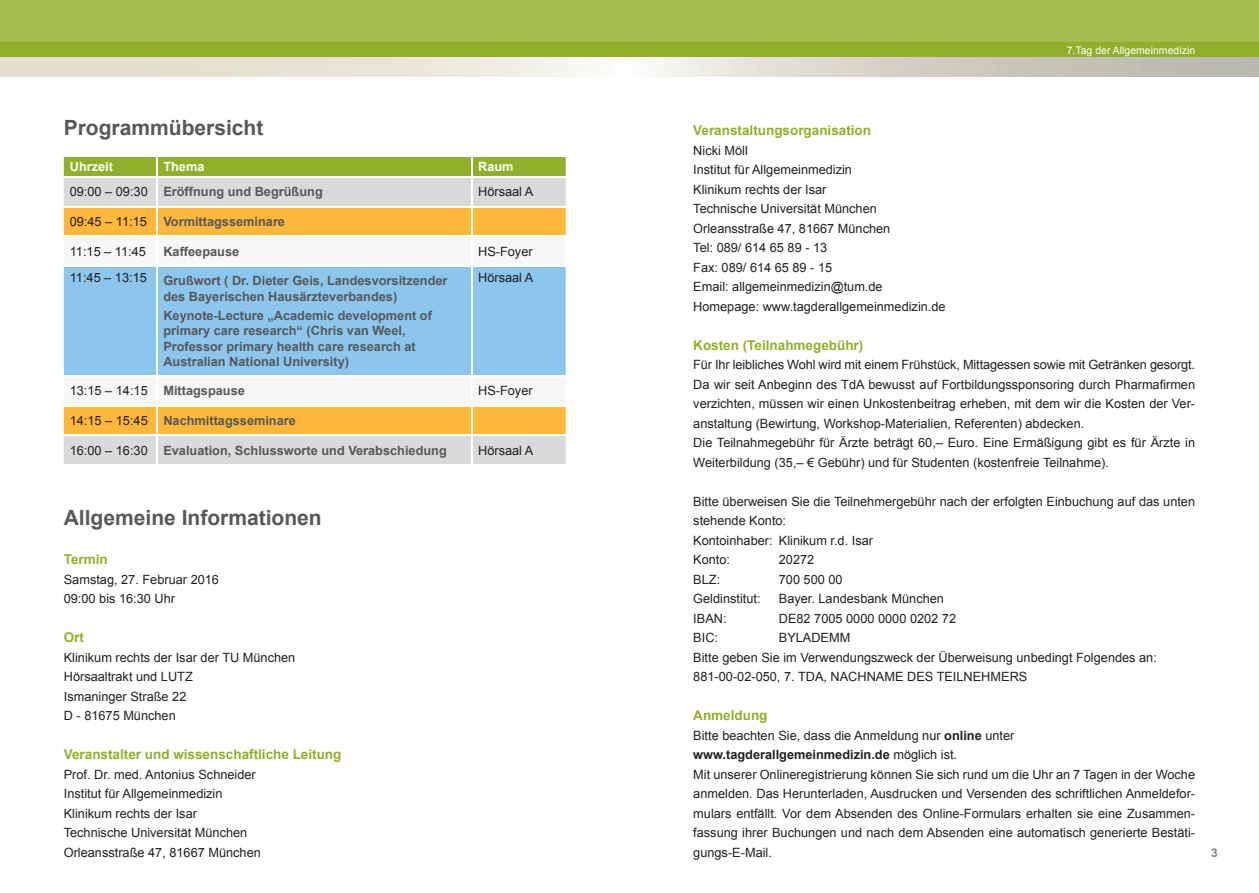
<style>
.page{position:relative;width:1259px;height:893px;background:#fff}
.page>*{position:absolute;margin:0;border:0;box-sizing:border-box;transform-origin:0 0}
.t1{font:700 21px "Arial";color:#57585a}
.t2{font:700 13.5px "Arial";color:#92af2a}
.t3{font:12.75px/19.5px "Arial";color:#231f20}
.t4{font:700 12.75px/15.3px "Arial";color:#57585a}
.t5{font:700 12.75px "Arial";color:#fff}
.t6{font:700 12px "Arial";color:#808285}
.t7{font:10.5px "Arial";color:#fff}
.s1{font-weight:400;color:#231f20}
.s2{font-weight:700}
</style>
<div class="page">
<div style="left:0;top:57px;width:629px;height:20px;background:linear-gradient(to right,#e0dac4,#f5f4ee)"></div>
<div style="left:0;top:0;width:629px;height:43px;background:#a5bb50"></div>
<div style="left:0;top:43px;width:629px;height:14px;background:#92af2a"></div>
<div style="left:629px;top:0;width:630px;height:43px;background:#a5bb50"></div>
<div style="left:629px;top:43px;width:630px;height:14px;background:#92af2a"></div>
<div style="left:64px;top:436px;width:502px;height:28px;background:#d9dadc"></div>
<div style="left:64px;top:407px;width:502px;height:27px;background:#fdb73b"></div>
<div style="left:64px;top:267px;width:502px;height:108px;background:#8cc6ec"></div>
<svg style="left:64px;top:157px;width:502px;height:78px;background:#d6c57b"></svg>
<hr style="left:157px;top:267px;width:1px;height:108px;background:#fff">
<hr style="left:471px;top:267px;width:2px;height:108px;background:#fff">
<hr style="left:471px;top:406px;width:2px;height:29px;background:#fff">
<svg style="left:157px;top:407px;width:1px;height:57px"></svg>
<hr style="left:471px;top:436px;width:2px;height:28px;background:#fff">
<h1 class="t1" style="left:64px;top:114px;width:201px">Programmübersicht</h1>
<p class="t5" style="left:70px;top:158px;width:45px">Uhrzeit</p>
<p class="t5" style="left:163px;top:158px;width:43px">Thema</p>
<p class="t5" style="left:478px;top:158px;width:37px">Raum</p>
<p class="t4" style="left:70px;top:185px;width:254px"><span class="s1">09:00 – 09:30</span> Eröffnung und Begrüßung</p>
<p class="t3" style="left:478px;top:182px;width:57px">Hörsaal A</p>
<p class="t3" style="left:70px;top:212px;width:79px">09:45 – 11:15</p>
<p class="t4" style="left:163px;top:214px;width:123px">Vormittagsseminare</p>
<p class="t3" style="left:70px;top:242px;width:78px">11:15 – 11:45</p>
<p class="t4" style="left:163px;top:244px;width:77px">Kaffeepause</p>
<p class="t3" style="left:478px;top:242px;width:56px">HS-Foyer</p>
<p class="t3" style="left:70px;top:267px;width:79px">11:45 – 13:15</p>
<p class="t4" style="left:163px;top:273px;width:286px">Grußwort ( Dr. Dieter Geis, Landesvorsitzender des Bayerischen Hausärzteverbandes)</p>
<p class="t4" style="left:163px;top:308px;width:270px">Keynote-Lecture „Academic development of primary care research“ (Chris van Weel, Professor primary health care research at Australian National University)</p>
<p class="t3" style="left:478px;top:267px;width:57px">Hörsaal A</p>
<p class="t4" style="left:70px;top:384px;width:177px"><span class="s1">13:15 – 14:15</span> Mittagspause</p>
<p class="t3" style="left:478px;top:381px;width:56px">HS-Foyer</p>
<p class="t4" style="left:70px;top:413px;width:228px"><span class="s1">14:15 – 15:45</span> Nachmittagsseminare</p>
<p class="t4" style="left:70px;top:443px;width:378px"><span class="s1">16:00 – 16:30</span> Evaluation, Schlussworte und Verabschiedung</p>
<p class="t3" style="left:478px;top:441px;width:57px">Hörsaal A</p>
<h1 class="t1" style="left:64px;top:504px;width:259px">Allgemeine Informationen</h1>
<p class="t2" style="left:64px;top:551px;width:46px">Termin</p>
<p class="t3" style="left:64px;top:570px;width:157px">Samstag, 27. Februar 2016<br>09:00 bis 16:30 Uhr</p>
<p class="t2" style="left:64px;top:629px;width:22px">Ort</p>
<p class="t3" style="left:64px;top:648px;width:233px">Klinikum rechts der Isar der TU München<br>Hörsaaltrakt und LUTZ<br>Ismaninger Straße 22<br>D - 81675 München</p>
<p class="t2" style="left:64px;top:746px;width:279px">Veranstalter und wissenschaftliche Leitung</p>
<p class="t3" style="left:64px;top:765px;width:199px">Prof. Dr. med. Antonius Schneider<br>Institut für Allgemeinmedizin<br>Klinikum rechts der Isar<br>Technische Universität München<br>Orleansstraße 47, 81667 München</p>
<p class="t7" style="left:1066px;top:43px;width:130px">7.Tag der Allgemeinmedizin</p>
<p class="t2" style="left:693px;top:122px;width:179px">Veranstaltungsorganisation</p>
<p class="t3" style="left:693px;top:141px;width:254px">Nicki Möll<br>Institut für Allgemeinmedizin<br>Klinikum rechts der Isar<br>Technische Universität München<br>Orleansstraße 47, 81667 München<br>Tel: 089/ 614 65 89 - 13<br>Fax: 089/ 614 65 89 - 15<br>Email: allgemeinmedizin@tum.de<br>Homepage: www.tagderallgemeinmedizin.de</p>
<p class="t2" style="left:693px;top:336px;width:172px">Kosten (Teilnahmegebühr)</p>
<p class="t3" style="left:693px;top:355px;width:503px">Für Ihr leibliches Wohl wird mit einem Frühstück, Mittagessen sowie mit Getränken gesorgt.<br>Da wir seit Anbeginn des TdA bewusst auf Fortbildungssponsoring durch Pharmafirmen verzichten, müssen wir einen Unkostenbeitrag erheben, mit dem wir die Kosten der Ver&shy;anstaltung (Bewirtung, Workshop-Materialien, Referenten) abdecken.<br>Die Teilnahmegebühr für Ärzte beträgt 60,– Euro. Eine Ermäßigung gibt es für Ärzte in Weiterbildung (35,– € Gebühr) und für Studenten (kostenfreie Teilnahme).</p>
<p class="t3" style="left:693px;top:492px;width:503px">Bitte überweisen Sie die Teilnehmergebühr nach der erfolgten Einbuchung auf das unten stehende Konto:<br>Kontoinhaber: Klinikum r.d. Isar<br>Konto:</p>
<p class="t3" style="left:779px;top:550px;width:37px">20272</p>
<p class="t3" style="left:693px;top:570px;width:28px">BLZ:</p>
<p class="t3" style="left:779px;top:570px;width:65px">700 500 00</p>
<p class="t3" style="left:693px;top:589px;width:69px">Geldinstitut:</p>
<p class="t3" style="left:779px;top:589px;width:167px">Bayer. Landesbank München</p>
<p class="t3" style="left:693px;top:609px;width:35px">IBAN:</p>
<p class="t3" style="left:779px;top:609px;width:179px">DE82 7005 0000 0000 0202 72</p>
<p class="t3" style="left:693px;top:628px;width:26px">BIC:</p>
<p class="t3" style="left:693px;top:628px;width:465px;text-indent:86px">BYLADEMM<br>Bitte geben Sie im Verwendungszweck der Überweisung unbedingt Folgendes an:<br>881-00-02-050, 7. TDA, NACHNAME DES TEILNEHMERS</p>
<p class="t2" style="left:693px;top:707px;width:76px">Anmeldung</p>
<p class="t3" style="left:693px;top:726px;width:503px">Bitte beachten Sie, dass die Anmeldung nur <span class="s2">online</span> unter <span class="s2">www.tagderallgemeinmedizin.de</span> möglich ist.<br>Mit unserer Onlineregistrierung können Sie sich rund um die Uhr an 7 Tagen in der Woche anmelden. Das Herunterladen, Ausdrucken und Versenden des schriftlichen Anmeldefor&shy;mulars entfällt. Vor dem Absenden des Online-Formulars erhalten sie eine Zusammen&shy;fassung ihrer Buchungen und nach dem Absenden eine automatisch generierte Bestäti&shy;gungs-E-Mail.</p>
<p class="t6" style="left:1211px;top:845px;width:8px">3</p>
</div>
